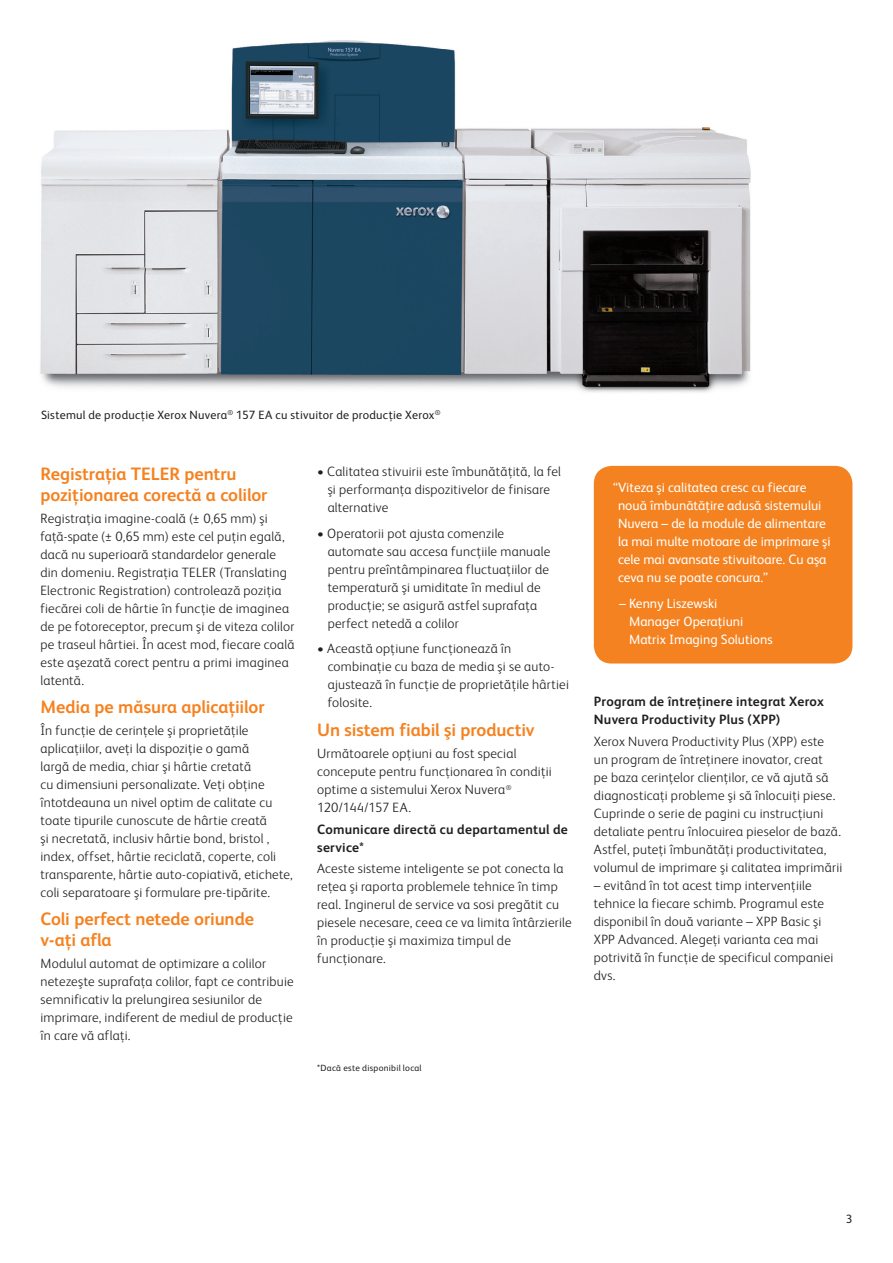
<style>
.page{position:relative;width:893px;height:1263px;background:#fff}
.page>*{position:absolute;margin:0;border:0;box-sizing:border-box;transform-origin:0 0}
.t1{font:700 18px/21px "Xerox Sans";letter-spacing:-.005em;color:#f58220}
.t2{font:300 13.5px/18px "Xerox Sans";letter-spacing:.02em;color:#231f20}
.t3{font:13.5px/18px "Xerox Sans";color:#fff}
.t4{font:700 13.5px/18px "Xerox Sans";letter-spacing:.015em;color:#231f20}
.t5{font:12px "Xerox Sans";letter-spacing:.025em;color:#231f20}
.t6{font:9px "Xerox Sans";letter-spacing:.03em;color:#231f20}
</style>
<div class="page">
<div style="left:594px;top:466px;width:258px;height:197px;background:#f58220;border-radius:18px"></div>
<img style="left:40px;top:40px;width:711px;height:353px">
<p class="t5" style="left:41px;top:407px;width:401px">Sistemul de producţie Xerox Nuvera<sup>®</sup> 157 EA cu stivuitor de producţie Xerox<sup>®</sup></p>
<h1 class="t1" style="left:40px;top:462px;width:228px">Registraţia TELER pentru poziţionarea corectă a colilor</h1>
<p class="t2" style="left:40px;top:508px;width:255px">Registraţia imagine-coală (± 0,65 mm) şi faţă-spate (± 0,65 mm) este cel puţin egală, dacă nu superioară standardelor generale din domeniu. Registraţia TELER (Translating Electronic Registration) controlează poziţia fiecărei coli de hârtie în funcţie de imaginea de pe fotoreceptor, precum şi de viteza colilor pe traseul hârtiei. În acest mod, fiecare coală este aşezată corect pentru a primi imaginea latentă.</p>
<h1 class="t1" style="left:40px;top:696px;width:226px">Media pe măsura aplicaţiilor</h1>
<p class="t2" style="left:40px;top:721px;width:254px">În funcţie de cerinţele şi proprietăţile aplicaţiilor, aveţi la dispoziţie o gamă<br>largă de media, chiar şi hârtie cretată<br>cu dimensiuni personalizate. Veţi obţine întotdeauna un nivel optim de calitate cu toate tipurile cunoscute de hârtie creată<br>şi necretată, inclusiv hârtie bond, bristol , index, offset, hârtie reciclată, coperte, coli transparente, hârtie auto-copiativă, etichete, coli separatoare şi formulare pre-tipărite.</p>
<h1 class="t1" style="left:40px;top:908px;width:215px">Coli perfect netede oriunde v-aţi afla</h1>
<p class="t2" style="left:40px;top:954px;width:255px">Modulul automat de optimizare a colilor netezeşte suprafaţa colilor, fapt ce contribuie semnificativ la prelungirea sesiunilor de imprimare, indiferent de mediul de producţie în care vă aflaţi.</p>
<p class="t2" style="left:328px;top:462px;width:235px;text-indent:-11px">• Calitatea stivuirii este îmbunătăţită, la fel şi performanţa dispozitivelor de finisare alternative</p>
<p class="t2" style="left:328px;top:523px;width:224px;text-indent:-11px">• Operatorii pot ajusta comenzile automate sau accesa funcţiile manuale pentru preîntâmpinarea fluctuaţiilor de temperatură şi umiditate în mediul de producţie; se asigură astfel suprafaţa perfect netedă a colilor</p>
<p class="t2" style="left:328px;top:639px;width:243px;text-indent:-11px">• Această opţiune funcţionează în combinaţie cu baza de media şi se auto&shy;ajustează în funcţie de proprietăţile hârtiei folosite.</p>
<h1 class="t1" style="left:317px;top:718px;width:219px">Un sistem fiabil şi productiv</h1>
<p class="t2" style="left:317px;top:743px;width:236px">Următoarele opţiuni au fost special concepute pentru funcţionarea în condiţii optime a sistemului Xerox Nuvera<sup>®<br></sup>120/144/157 EA.</p>
<p class="t4" style="left:317px;top:819px;width:252px">Comunicare directă cu departamentul de service*</p>
<p class="t2" style="left:317px;top:859px;width:256px">Aceste sisteme inteligente se pot conecta la reţea şi raporta problemele tehnice în timp real. Inginerul de service va sosi pregătit cu piesele necesare, ceea ce va limita întârzierile în producţie şi maximiza timpul de funcţionare.</p>
<p class="t6" style="left:317px;top:1062px;width:106px">*Dacă este disponibil local</p>
<p class="t3" style="left:618px;top:478px;width:214px;text-indent:-5px">“Viteza şi calitatea cresc cu fiecare nouă îmbunătăţire adusă sistemului Nuvera – de la module de alimentare la mai multe motoare de imprimare şi cele mai avansate stivuitoare. Cu aşa ceva nu se poate concura.”</p>
<p class="t3" style="left:629px;top:594px;width:145px;text-indent:-10px">– Kenny Liszewski<br>Manager Operaţiuni<br>Matrix Imaging Solutions</p>
<p class="t4" style="left:594px;top:691px;width:231px">Program de întreţinere integrat Xerox<br>Nuvera Productivity Plus (XPP)</p>
<p class="t2" style="left:594px;top:731px;width:250px">Xerox Nuvera Productivity Plus (XPP) este<br>un program de întreţinere inovator, creat<br>pe baza cerinţelor clienţilor, ce vă ajută să diagnosticaţi probleme şi să înlocuiţi piese.<br>Cuprinde o serie de pagini cu instrucţiuni detaliate pentru înlocuirea pieselor de bază.<br>Astfel, puteţi îmbunătăţi productivitatea, volumul de imprimare şi calitatea imprimării</p>
<p class="t2" style="left:594px;top:875px;width:241px">– evitând în tot acest timp intervenţiile tehnice la fiecare schimb. Programul este disponibil în două variante – XPP Basic şi XPP Advanced. Alegeţi varianta cea mai potrivită în funcţie de specificul companiei dvs.</p>
<p class="t5" style="left:846px;top:1210px;width:8px">3</p>
</div>
